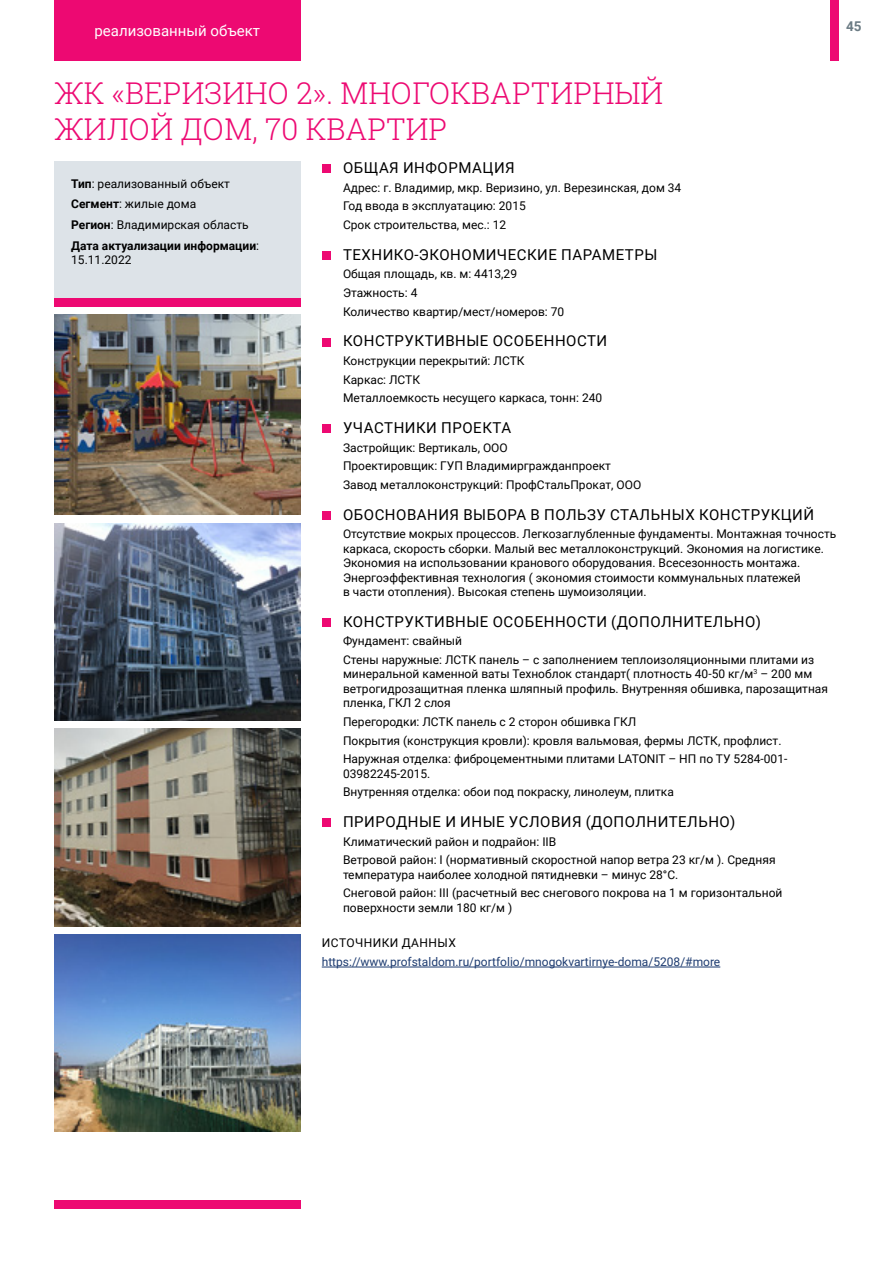
<style>
.page{position:relative;width:893px;height:1263px;background:#fff}
.page>*{position:absolute;margin:0;border:0;box-sizing:border-box;transform-origin:0 0}
.t1{font:300 30px/36px "Roboto Slab";color:#ed0972}
.t2{font:15px "Roboto";letter-spacing:.035em;color:#000}
.t3{font:15px "Roboto";color:#fff}
.t4{font:700 13.5px "Roboto";color:#6b7b84}
.t5{font:12px/18.6px "Roboto";color:#000}
.t6{font:12px "Roboto";color:#1e3c71}
.t7{font:12px "Roboto";letter-spacing:.035em;color:#000}
.s1{font-weight:700}
</style>
<div class="page">
<div style="left:54px;top:1200px;width:246px;height:9px;background:#ed0972"></div>
<div style="left:54px;top:0;width:246px;height:61px;background:#ed0972"></div>
<div style="left:830px;top:0;width:9px;height:61px;background:#ed0972"></div>
<div style="left:54px;top:170px;width:246px;height:136px;background:#ed0972"></div>
<hr style="left:322px;top:967px;width:398px;height:1px;background:#1e3c71">
<div style="left:322px;top:164px;width:8px;height:9px;background:#ed0972"></div>
<div style="left:322px;top:251px;width:8px;height:9px;background:#ed0972"></div>
<div style="left:322px;top:338px;width:8px;height:8px;background:#ed0972"></div>
<div style="left:322px;top:424px;width:8px;height:9px;background:#ed0972"></div>
<div style="left:322px;top:511px;width:8px;height:9px;background:#ed0972"></div>
<div style="left:322px;top:618px;width:8px;height:9px;background:#ed0972"></div>
<div style="left:322px;top:818px;width:8px;height:9px;background:#ed0972"></div>
<div style="left:54px;top:162px;width:246px;height:136px;background:#dde3e8"></div>
<img style="left:54px;top:315px;width:246px;height:200px">
<img style="left:54px;top:523px;width:246px;height:197px">
<img style="left:54px;top:729px;width:246px;height:197px">
<img style="left:54px;top:935px;width:246px;height:197px">
<p class="t3" style="left:94px;top:20px;width:167px">реализованный объект</p>
<p class="t4" style="left:846px;top:17px;width:17px">45</p>
<h1 class="t1" style="left:54px;top:74px;width:611px">ЖК «ВЕРИЗИНО 2». МНОГОКВАРТИРНЫЙ<br>ЖИЛОЙ ДОМ, 70 КВАРТИР</h1>
<p class="t5" style="left:71px;top:172px;width:189px;line-height:20.9px"><span class="s1">Тип</span>: реализованный объект<br><span class="s1">Сегмент</span>: жилые дома<br><span class="s1">Регион</span>: Владимирская область<br><span class="s1">Дата актуализации информации</span>:</p>
<p class="t5" style="left:71px;top:250px;width:62px">15.11.2022</p>
<p class="t2" style="left:343px;top:157px;width:173px">ОБЩАЯ ИНФОРМАЦИЯ</p>
<p class="t5" style="left:343px;top:177px;width:340px">Адрес: г. Владимир, мкр. Веризино, ул. Верезинская, дом 34<br>Год ввода в эксплуатацию: 2015<br>Срок строительства, мес.: 12</p>
<p class="t2" style="left:343px;top:244px;width:316px">ТЕХНИКО-ЭКОНОМИЧЕСКИЕ ПАРАМЕТРЫ</p>
<p class="t5" style="left:343px;top:264px;width:223px">Общая площадь, кв. м: 4413,29<br>Этажность: 4<br>Количество квартир/мест/номеров: 70</p>
<p class="t2" style="left:343px;top:330px;width:266px">КОНСТРУКТИВНЫЕ ОСОБЕННОСТИ</p>
<p class="t5" style="left:343px;top:351px;width:261px">Конструкции перекрытий: ЛСТК<br>Каркас: ЛСТК<br>Металлоемкость несущего каркаса, тонн: 240</p>
<p class="t2" style="left:343px;top:417px;width:170px">УЧАСТНИКИ ПРОЕКТА</p>
<p class="t5" style="left:343px;top:438px;width:300px">Застройщик: Вертикаль, ООО<br>Проектировщик: ГУП Владимиргражданпроект<br>Завод металлоконструкций: ПрофСтальПрокат, ООО</p>
<p class="t2" style="left:343px;top:504px;width:473px">ОБОСНОВАНИЯ ВЫБОРА В ПОЛЬЗУ СТАЛЬНЫХ КОНСТРУКЦИЙ</p>
<p class="t5" style="left:343px;top:526px;width:495px;line-height:14.4px">Отсутствие мокрых процессов. Легкозаглубленные фундаменты. Монтажная точность каркаса, скорость сборки. Малый вес металлоконструкций. Экономия на логистике.<br>Экономия на использовании кранового оборудования. Всесезонность монтажа.<br>Энергоэффективная технология ( экономия стоимости коммунальных платежей<br>в части отопления). Высокая степень шумоизоляции.</p>
<p class="t2" style="left:343px;top:611px;width:419px">КОНСТРУКТИВНЫЕ ОСОБЕННОСТИ (ДОПОЛНИТЕЛЬНО)</p>
<p class="t5" style="left:343px;top:631px;width:473px">Фундамент: свайный<br>Стены наружные: ЛСТК панель – с заполнением теплоизоляционными плитами из</p>
<p class="t5" style="left:343px;top:666px;width:487px;line-height:14.4px">минеральной каменной ваты Техноблок стандарт( плотность 40-50 кг/м<sup>3</sup> – 200 мм ветрогидрозащитная пленка шляпный профиль. Внутренняя обшивка, парозащитная пленка, ГКЛ 2 слоя</p>
<p class="t5" style="left:343px;top:712px;width:446px">Перегородки: ЛСТК панель с 2 сторон обшивка ГКЛ<br>Покрытия (конструкция кровли): кровля вальмовая, фермы ЛСТК, профлист.<br>Наружная отделка: фиброцементными плитами LATONIT – НП по ТУ 5284-001-</p>
<p class="t5" style="left:343px;top:764px;width:332px">03982245-2015.<br>Внутренняя отделка: обои под покраску, линолеум, плитка</p>
<p class="t2" style="left:343px;top:811px;width:394px">ПРИРОДНЫЕ И ИНЫЕ УСЛОВИЯ (ДОПОЛНИТЕЛЬНО)</p>
<p class="t5" style="left:343px;top:832px;width:434px">Климатический район и подрайон: IIB<br>Ветровой район: I (нормативный скоростной напор ветра 23 кг/м ). Средняя</p>
<p class="t5" style="left:343px;top:865px;width:441px">температура наиболее холодной пятидневки – минус 28°С.<br>Снеговой район: III (расчетный вес снегового покрова на 1 м горизонтальной</p>
<p class="t5" style="left:343px;top:898px;width:171px">поверхности земли 180 кг/м )</p>
<p class="t7" style="left:322px;top:935px;width:135px">ИСТОЧНИКИ ДАННЫХ</p>
<p class="t6" style="left:322px;top:953px;width:400px">https://www.profstaldom.ru/portfolio/mnogokvartirnye-doma/5208/#more</p>
</div>
